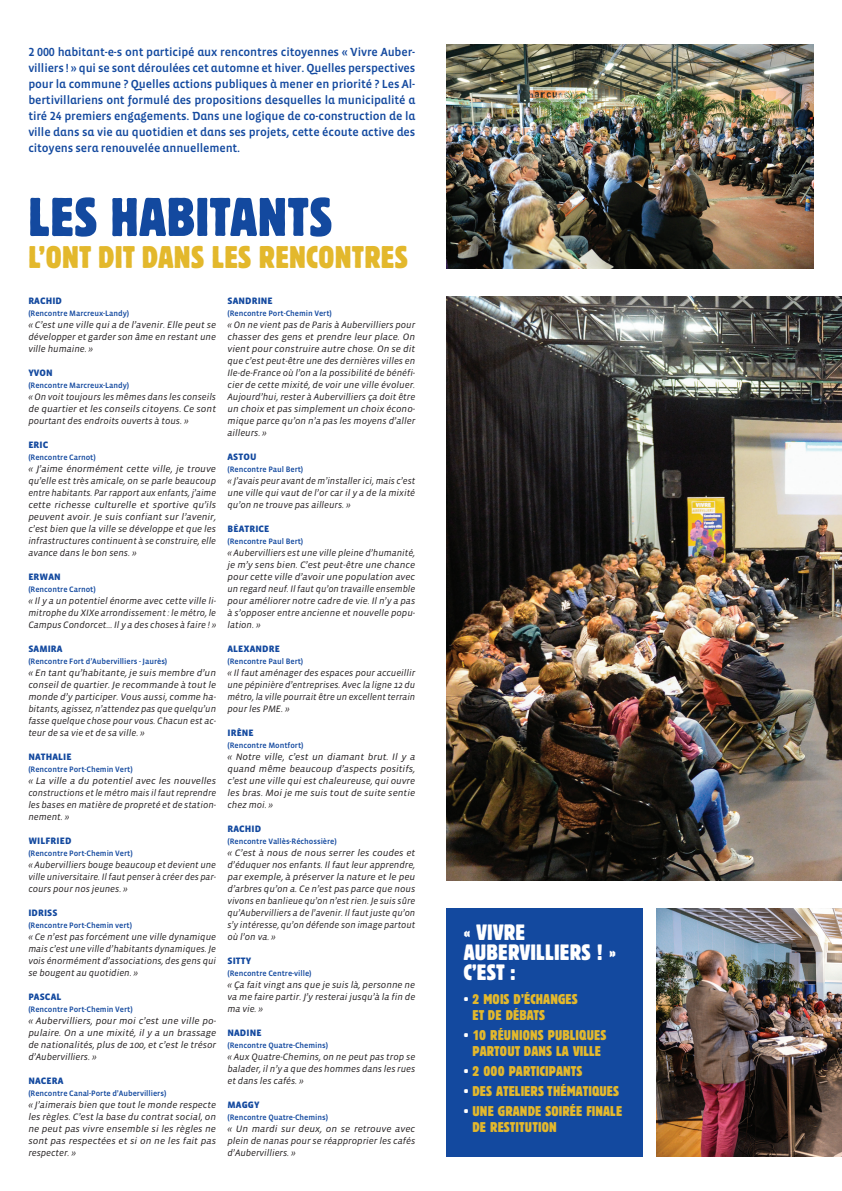
<style>
.page{position:relative;width:842px;height:1191px;background:#fff}
.page>*{position:absolute;margin:0;border:0;box-sizing:border-box;transform-origin:0 0}
.t1{font:condensed 54px "Block Berthold BQ";letter-spacing:.01em;color:#13499f}
.t2{font:condensed 31px "Block Berthold BQ";letter-spacing:.01em;color:#e3b82c}
.t3{font:condensed 22px/20px "Block Berthold BQ";letter-spacing:.01em;color:#fff}
.t4{font:condensed 14px/16px "Block Berthold BQ";letter-spacing:.01em;color:#e3b82c}
.t5{font:12px/16px "Vista Sans Alt Med";letter-spacing:-.01em;color:#13499f;text-align:justify}
.t6{font:italic 9.5px/12px "Vista Sans";letter-spacing:-.005em;color:#231f20;text-align:justify}
.t7{font:italic 9.5px/12px "Vista Sans";letter-spacing:-.005em;color:#231f20;text-align:justify;scale:1.05 1}
.t8{font:900 9.5px "Vista Sans";letter-spacing:.01em;color:#13499f}
.t9{font:8px "Vista Sans Med";letter-spacing:-.005em;color:#13499f}
.s1{color:#fff}
</style>
<div class="page">
<img style="left:446px;top:296px;width:396px;height:584px">
<div style="left:446px;top:908px;width:197px;height:248px;background:#13499f"></div>
<img style="left:446px;top:44px;width:368px;height:224px">
<img style="left:656px;top:908px;width:186px;height:248px">
<p class="t5" style="left:28px;top:44px;width:388px">2 000 habitant-e-s ont participé aux rencontres citoyennes « Vivre Auber&shy;villiers ! » qui se sont déroulées cet automne et hiver. Quelles perspectives pour la commune ? Quelles actions publiques à mener en priorité ? Les Al&shy;bertivillariens ont formulé des propositions desquelles la municipalité a tiré 24 premiers engagements. Dans une logique de co-construction de la ville dans sa vie au quotidien et dans ses projets, cette écoute active des citoyens sera renouvelée annuellement.</p>
<p class="t1" style="left:28px;top:186px;width:305px">LES HABITANTS</p>
<p class="t2" style="left:28px;top:239px;width:381px">L’ONT DIT DANS LES RENCONTRES</p>
<p class="t8" style="left:28px;top:296px;width:35px">RACHID</p>
<p class="t9" style="left:28px;top:309px;width:102px">(Rencontre Marcreux-Landy)</p>
<p class="t6" style="left:28px;top:319px;width:189px">« C’est une ville qui a de l’avenir. Elle peut se développer et garder son âme en restant une ville humaine. »</p>
<p class="t8" style="left:28px;top:368px;width:26px">YVON</p>
<p class="t9" style="left:28px;top:381px;width:102px">(Rencontre Marcreux-Landy)</p>
<p class="t6" style="left:28px;top:391px;width:189px">« On voit toujours les mêmes dans les conseils de quartier et les conseils citoyens. Ce sont pourtant des endroits ouverts à tous. »</p>
<p class="t8" style="left:28px;top:440px;width:22px">ERIC</p>
<p class="t9" style="left:28px;top:453px;width:69px">(Rencontre Carnot)</p>
<p class="t7" style="left:28px;top:463px;width:180px">« J’aime énormément cette ville, je trouve qu’elle est très amicale, on se parle beaucoup entre habitants. Par rapport aux enfants, j’aime cette richesse culturelle et sportive qu’ils peuvent avoir. Je suis confiant sur l’avenir, c’est bien que la ville se développe et que les infrastructures continuent à se construire, elle avance dans le bon sens. »</p>
<p class="t8" style="left:28px;top:572px;width:34px">ERWAN</p>
<p class="t9" style="left:28px;top:585px;width:69px">(Rencontre Carnot)</p>
<p class="t6" style="left:28px;top:595px;width:189px">« Il y a un potentiel énorme avec cette ville li&shy;mitrophe du XIXe arrondissement : le métro, le Campus Condorcet... Il y a des choses à faire ! »</p>
<p class="t8" style="left:28px;top:644px;width:36px">SAMIRA</p>
<p class="t9" style="left:28px;top:657px;width:140px">(Rencontre Fort d’Aubervilliers - Jaurès)</p>
<p class="t7" style="left:28px;top:667px;width:180px">« En tant qu’habitante, je suis membre d’un conseil de quartier. Je recommande à tout le monde d’y participer. Vous aussi, comme ha&shy;bitants, agissez, n’attendez pas que quelqu’un fasse quelque chose pour vous. Chacun est ac&shy;teur de sa vie et de sa ville. »</p>
<p class="t8" style="left:28px;top:752px;width:45px">NATHALIE</p>
<p class="t9" style="left:28px;top:765px;width:106px">(Rencontre Port-Chemin Vert)</p>
<p class="t7" style="left:28px;top:775px;width:180px">« La ville a du potentiel avec les nouvelles constructions et le métro mais il faut reprendre les bases en matière de propreté et de station&shy;nement. »</p>
<p class="t8" style="left:28px;top:836px;width:45px">WILFRIED</p>
<p class="t9" style="left:28px;top:849px;width:106px">(Rencontre Port-Chemin Vert)</p>
<p class="t6" style="left:28px;top:859px;width:189px">« Aubervilliers bouge beaucoup et devient une ville universitaire. Il faut penser à créer des par&shy;cours pour nos jeunes. »</p>
<p class="t8" style="left:28px;top:908px;width:31px">IDRISS</p>
<p class="t9" style="left:28px;top:921px;width:105px">(Rencontre Port-Chemin vert)</p>
<p class="t6" style="left:28px;top:931px;width:189px">« Ce n’est pas forcément une ville dynamique mais c’est une ville d’habitants dynamiques. Je vois énormément d’associations, des gens qui se bougent au quotidien. »</p>
<p class="t8" style="left:28px;top:992px;width:35px">PASCAL</p>
<p class="t9" style="left:28px;top:1005px;width:106px">(Rencontre Port-Chemin Vert)</p>
<p class="t7" style="left:28px;top:1015px;width:180px">« Aubervilliers, pour moi c’est une ville po&shy;pulaire. On a une mixité, il y a un brassage de nationalités, plus de 100, et c’est le trésor d’Aubervilliers. »</p>
<p class="t8" style="left:28px;top:1076px;width:37px">NACERA</p>
<p class="t9" style="left:28px;top:1089px;width:139px">(Rencontre Canal-Porte d’Aubervilliers)</p>
<p class="t6" style="left:28px;top:1099px;width:189px">« J’aimerais bien que tout le monde respecte les règles. C’est la base du contrat social, on ne peut pas vivre ensemble si les règles ne sont pas respectées et si on ne les fait pas respecter. »</p>
<p class="t8" style="left:227px;top:296px;width:47px">SANDRINE</p>
<p class="t9" style="left:227px;top:309px;width:106px">(Rencontre Port-Chemin Vert)</p>
<p class="t6" style="left:227px;top:319px;width:189px">« On ne vient pas de Paris à Aubervilliers pour chasser des gens et prendre leur place. On vient pour construire autre chose. On se dit que c’est peut-être une des dernières villes en Ile-de-France où l’on a la possibilité de bénéfi&shy;cier de cette mixité, de voir une ville évoluer.<br>Aujourd’hui, rester à Aubervilliers ça doit être un choix et pas simplement un choix écono&shy;mique parce qu’on n’a pas les moyens d’aller ailleurs. »</p>
<p class="t8" style="left:227px;top:452px;width:30px">ASTOU</p>
<p class="t9" style="left:227px;top:465px;width:77px">(Rencontre Paul Bert)</p>
<p class="t6" style="left:227px;top:475px;width:189px">« J’avais peur avant de m’installer ici, mais c’est une ville qui vaut de l’or car il y a de la mixité qu’on ne trouve pas ailleurs. »</p>
<p class="t8" style="left:227px;top:524px;width:43px">BÉATRICE</p>
<p class="t9" style="left:227px;top:537px;width:77px">(Rencontre Paul Bert)</p>
<p class="t6" style="left:227px;top:547px;width:189px">« Aubervilliers est une ville pleine d’humanité, je m’y sens bien. C’est peut-être une chance pour cette ville d’avoir une population avec un regard neuf. Il faut qu’on travaille ensemble pour améliorer notre cadre de vie. Il n’y a pas à s’opposer entre ancienne et nouvelle popu&shy;lation. »</p>
<p class="t8" style="left:227px;top:644px;width:54px">ALEXANDRE</p>
<p class="t9" style="left:227px;top:657px;width:77px">(Rencontre Paul Bert)</p>
<p class="t6" style="left:227px;top:667px;width:189px">« Il faut aménager des espaces pour accueillir une pépinière d’entreprises. Avec la ligne 12 du métro, la ville pourrait être un excellent terrain pour les PME. »</p>
<p class="t8" style="left:227px;top:728px;width:28px">IRÈNE</p>
<p class="t9" style="left:227px;top:741px;width:78px">(Rencontre Montfort)</p>
<p class="t7" style="left:227px;top:751px;width:180px">« Notre ville, c’est un diamant brut. Il y a quand même beaucoup d’aspects positifs, c’est une ville qui est chaleureuse, qui ouvre les bras. Moi je me suis tout de suite sentie chez moi. »</p>
<p class="t8" style="left:227px;top:824px;width:35px">RACHID</p>
<p class="t9" style="left:227px;top:837px;width:111px">(Rencontre Vallès-Réchossière)</p>
<p class="t7" style="left:227px;top:847px;width:180px">« C’est à nous de nous serrer les coudes et d’éduquer nos enfants. Il faut leur apprendre, par exemple, à préserver la nature et le peu d’arbres qu’on a. Ce n’est pas parce que nous vivons en banlieue qu’on n’est rien. Je suis sûre qu’Aubervilliers a de l’avenir. Il faut juste qu’on s’y intéresse, qu’on défende son image partout où l’on va. »</p>
<p class="t8" style="left:227px;top:956px;width:25px">SITTY</p>
<p class="t9" style="left:227px;top:969px;width:86px">(Rencontre Centre-ville)</p>
<p class="t6" style="left:227px;top:979px;width:189px">« Ça fait vingt ans que je suis là, personne ne va me faire partir. J’y resterai jusqu’à la fin de ma vie. »</p>
<p class="t8" style="left:227px;top:1028px;width:36px">NADINE</p>
<p class="t9" style="left:227px;top:1041px;width:102px">(Rencontre Quatre-Chemins)</p>
<p class="t6" style="left:227px;top:1051px;width:189px">« Aux Quatre-Chemins, on ne peut pas trop se balader, il n’y a que des hommes dans les rues et dans les cafés. »</p>
<p class="t8" style="left:227px;top:1100px;width:33px">MAGGY</p>
<p class="t9" style="left:227px;top:1113px;width:102px">(Rencontre Quatre-Chemins)</p>
<p class="t7" style="left:227px;top:1123px;width:180px">« Un mardi sur deux, on se retrouve avec plein de nanas pour se réapproprier les cafés d’Aubervilliers. »</p>
<p class="t3" style="left:464px;top:922px;width:63px">« VIVRE</p>
<p class="t3" style="left:464px;top:942px;width:154px">AUBERVILLIERS ! »<br>C’EST :</p>
<p class="t4" style="left:472px;top:991px;width:107px;text-indent:-9px"><span class="s1">•</span> 2 MOIS D’ÉCHANGES<br>ET DE DÉBATS</p>
<p class="t4" style="left:464px;top:1027px;width:144px;text-align:center"><span class="s1">•</span> 10 RÉUNIONS PUBLIQUES<br>PARTOUT DANS LA VILLE</p>
<p class="t4" style="left:464px;top:1063px;width:120px"><span class="s1">•</span> 2 000 PARTICIPANTS</p>
<p class="t4" style="left:464px;top:1083px;width:157px"><span class="s1">•</span> DES ATELIERS THÉMATIQUES</p>
<p class="t4" style="left:472px;top:1103px;width:151px;text-indent:-9px"><span class="s1">•</span> UNE GRANDE SOIRÉE FINALE<br>DE RESTITUTION</p>
</div>
